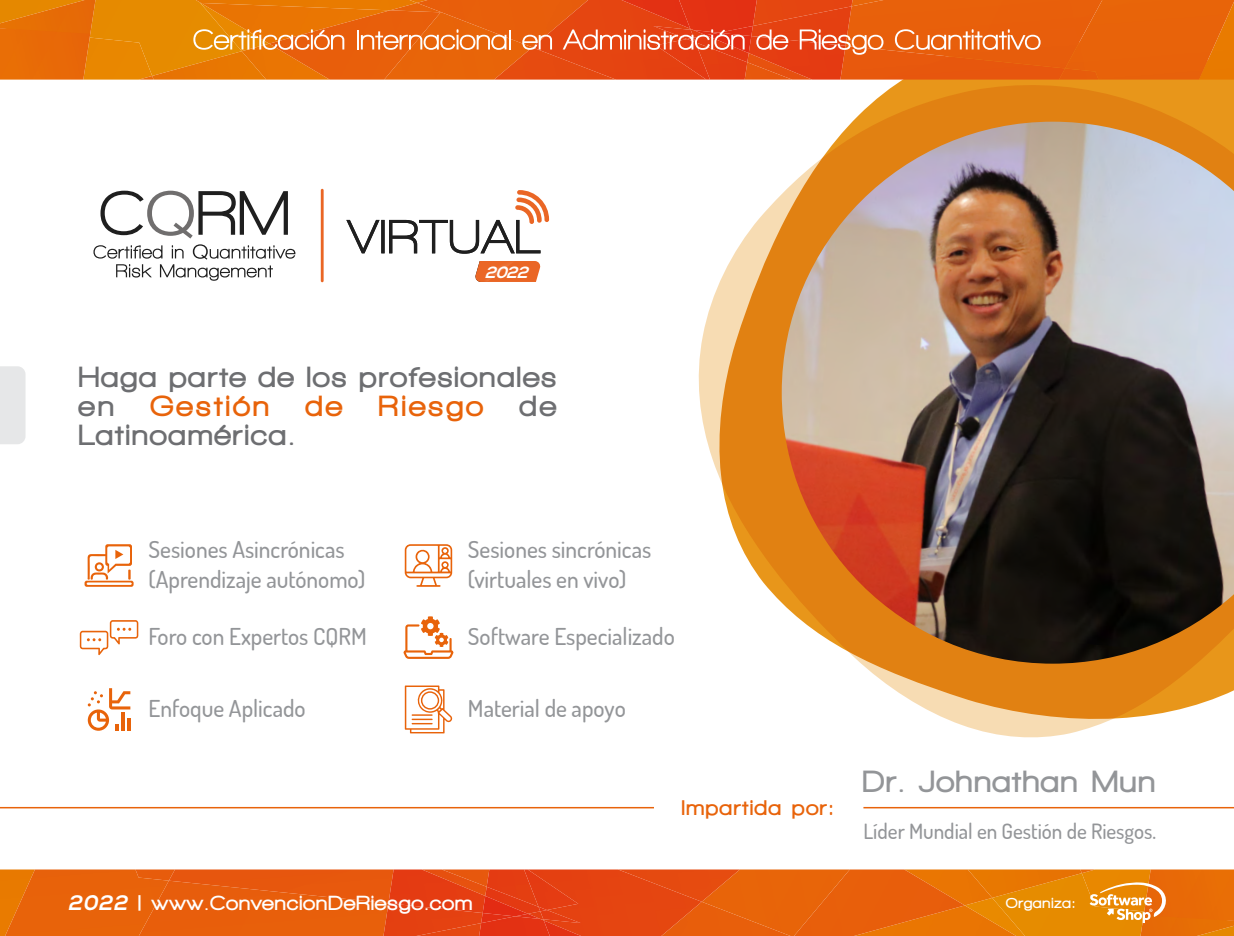
<style>
.page{position:relative;width:1234px;height:936px;background:#fff}
.page>*{position:absolute;margin:0;border:0;box-sizing:border-box;transform-origin:0 0}
.t1{font:900 31.5px "Walkway";letter-spacing:.06em;color:#939598}
.t2{font:900 30px/29.1px "Walkway";letter-spacing:.075em;color:#6d6e71;text-align:justify}
.t3{font:500 23.25px/30px "Dosis";color:#939598}
.t4{font:900 21.75px "Walkway";letter-spacing:.08em;color:#e8630a}
.t5{font:500 21px "Dosis";color:#939598}
.t6{font:900 21px "Walkway";letter-spacing:.06em;color:#fff}
.t7{font:italic 700 16.35px "Nexa";color:#fff}
.t8{font:900 15px "Walkway";letter-spacing:.06em;color:#fff}
.s1{color:#e8630a}
.s2{font-family:"Nexa";font-weight:700;font-style:italic}
</style>
<div class="page">
<div style="left:90px;top:0;width:110px;height:51px;background:#e68b00"></div>
<img style="left:196px;top:0;width:213px;height:10px">
<img style="left:152px;top:51px;width:90px;height:29px">
<img style="left:390px;top:3px;width:104px;height:77px">
<img style="left:0;top:0;width:95px;height:35px">
<img style="left:200px;top:3px;width:42px;height:48px">
<img style="left:201px;top:3px;width:189px;height:26px">
<img style="left:242px;top:50px;width:27px;height:30px">
<img style="left:269px;top:10px;width:171px;height:70px">
<img style="left:409px;top:0;width:8px;height:3px">
<div style="left:417px;top:0;width:115px;height:47px;background:#e85f0b"></div>
<img style="left:1098px;top:0;width:135px;height:80px">
<img style="left:756px;top:0;width:89px;height:6px">
<img style="left:706px;top:0;width:50px;height:29px">
<img style="left:494px;top:47px;width:38px;height:33px">
<div style="left:845px;top:0;width:256px;height:68px;background:#e8600b"></div>
<img style="left:751px;top:6px;width:100px;height:30px">
<img style="left:718px;top:26px;width:34px;height:10px">
<img style="left:709px;top:62px;width:38px;height:18px">
<img style="left:1064px;top:68px;width:34px;height:12px">
<div style="left:845px;top:46px;width:219px;height:34px;background:#e7590d"></div>
<img style="left:747px;top:62px;width:1px;height:18px">
<img style="left:748px;top:36px;width:97px;height:44px">
<img style="left:709px;top:53px;width:39px;height:9px">
<img style="left:709px;top:33px;width:42px;height:20px">
<img style="left:532px;top:0;width:174px;height:80px">
<img style="left:621px;top:0;width:69px;height:29px">
<img style="left:655px;top:50px;width:54px;height:30px">
<img style="left:653px;top:26px;width:40px;height:3px">
<div style="left:90px;top:38px;width:62px;height:42px;background:#e98700"></div>
<img style="left:139px;top:76px;width:15px;height:4px">
<div style="left:0;top:28px;width:90px;height:52px;background:#e86b07"></div>
<svg style="left:698px;top:85px;width:535px;height:652px"></svg>
<img style="left:781px;top:122px;width:452px;height:541px">
<svg style="left:403px;top:616px;width:50px;height:43px"></svg>
<svg style="left:80px;top:620px;width:58px;height:35px"></svg>
<svg style="left:88px;top:688px;width:42px;height:42px"></svg>
<svg style="left:405px;top:685px;width:47px;height:48px"></svg>
<svg style="left:84px;top:544px;width:50px;height:42px"></svg>
<svg style="left:404px;top:544px;width:48px;height:42px"></svg>
<div style="left:0;top:366px;width:26px;height:78px;background:#e6e7e8"></div>
<svg style="left:193px;top:29px;width:151px;height:21px;background:#ee9a47"></svg>
<hr style="left:357px;top:29px;width:2px;height:20px;background:#fff">
<svg style="left:361px;top:29px;width:145px;height:21px;background:#ed8948"></svg>
<hr style="left:508px;top:29px;width:2px;height:20px;background:#fff">
<svg style="left:522px;top:35px;width:30px;height:15px"></svg>
<svg style="left:562px;top:29px;width:182px;height:21px;background:#eb7251"></svg>
<svg style="left:756px;top:29px;width:32px;height:21px"></svg>
<svg style="left:799px;top:29px;width:84px;height:26px;background:#ec794b"></svg>
<svg style="left:894px;top:29px;width:146px;height:21px;background:#ed8647"></svg>
<div style="left:1024px;top:897px;width:116px;height:38px;background:#e68b00"></div>
<img style="left:991px;top:869px;width:90px;height:28px">
<img style="left:578px;top:869px;width:215px;height:66px">
<img style="left:1140px;top:920px;width:93px;height:15px">
<img style="left:991px;top:897px;width:33px;height:38px">
<img style="left:964px;top:905px;width:51px;height:30px">
<img style="left:964px;top:869px;width:27px;height:36px">
<img style="left:793px;top:869px;width:171px;height:66px">
<img style="left:661px;top:901px;width:129px;height:34px">
<img style="left:0;top:869px;width:5px;height:66px">
<img style="left:5px;top:869px;width:134px;height:66px">
<img style="left:482px;top:918px;width:61px;height:17px">
<img style="left:618px;top:869px;width:121px;height:32px">
<div style="left:139px;top:880px;width:244px;height:55px;background:#e85f0b"></div>
<img style="left:383px;top:903px;width:99px;height:32px">
<img style="left:481px;top:912px;width:34px;height:11px">
<img style="left:486px;top:869px;width:38px;height:17px">
<img style="left:528px;top:918px;width:12px;height:1px">
<img style="left:515px;top:913px;width:25px;height:5px">
<img style="left:135px;top:869px;width:34px;height:11px">
<div style="left:169px;top:869px;width:219px;height:34px;background:#e7590d"></div>
<img style="left:485px;top:869px;width:1px;height:17px">
<img style="left:388px;top:869px;width:97px;height:43px">
<img style="left:485px;top:886px;width:55px;height:27px">
<img style="left:482px;top:895px;width:46px;height:21px">
<img style="left:543px;top:923px;width:38px;height:12px">
<img style="left:524px;top:869px;width:54px;height:40px">
<img style="left:540px;top:909px;width:41px;height:14px">
<svg style="left:538px;top:906px;width:9px;height:5px"></svg>
<img style="left:1081px;top:869px;width:62px;height:42px">
<img style="left:1080px;top:869px;width:14px;height:4px">
<div style="left:1143px;top:869px;width:90px;height:51px;background:#e86b07"></div>
<hr style="left:0;top:806px;width:653px;height:2px;background:#e8630a">
<hr style="left:863px;top:806px;width:370px;height:2px;background:#e8630a">
<svg style="left:346px;top:220px;width:33px;height:33px"></svg>
<hr style="left:381px;top:220px;width:3px;height:33px;background:#1f1f1f">
<svg style="left:389px;top:190px;width:160px;height:64px"></svg>
<hr style="left:321px;top:189px;width:2px;height:93px;background:#ea6625">
<svg style="left:475px;top:261px;width:66px;height:21px"></svg>
<svg style="left:100px;top:191px;width:188px;height:47px"></svg>
<svg style="left:93px;top:244px;width:202px;height:37px"></svg>
<svg style="left:1089px;top:882px;width:78px;height:40px"></svg>
<p class="t7" style="left:484px;top:262px;width:50px">2022</p>
<p class="t2" style="left:79px;top:361px;width:478px">Haga parte de los profesionales en <span class="s1">Gestión de Riesgo</span> de Latinoamérica.</p>
<p class="t3" style="left:148px;top:533px;width:218px">Sesiones Asincrónicas (Aprendizaje autónomo)</p>
<p class="t3" style="left:468px;top:533px;width:185px">Sesiones sincrónicas (virtuales en vivo)</p>
<p class="t3" style="left:148px;top:620px;width:220px">Foro con Expertos CQRM</p>
<p class="t3" style="left:468px;top:620px;width:208px">Software Especializado</p>
<p class="t3" style="left:148px;top:692px;width:158px">Enfoque Aplicado</p>
<p class="t3" style="left:468px;top:692px;width:159px">Material de apoyo</p>
<p class="t4" style="left:681px;top:795px;width:154px">Impartida por:</p>
<h1 class="t1" style="left:862px;top:764px;width:293px">Dr. Johnathan Mun</h1>
<p class="t5" style="left:863px;top:816px;width:294px">Líder Mundial en Gestión de Riesgos.</p>
<p class="t6" style="left:68px;top:892px;width:405px"><span class="s2">2022</span> | www.ConvencionDeRiesgo.com</p>
<p class="t8" style="left:1005px;top:894px;width:71px">Organiza:</p>
</div>
